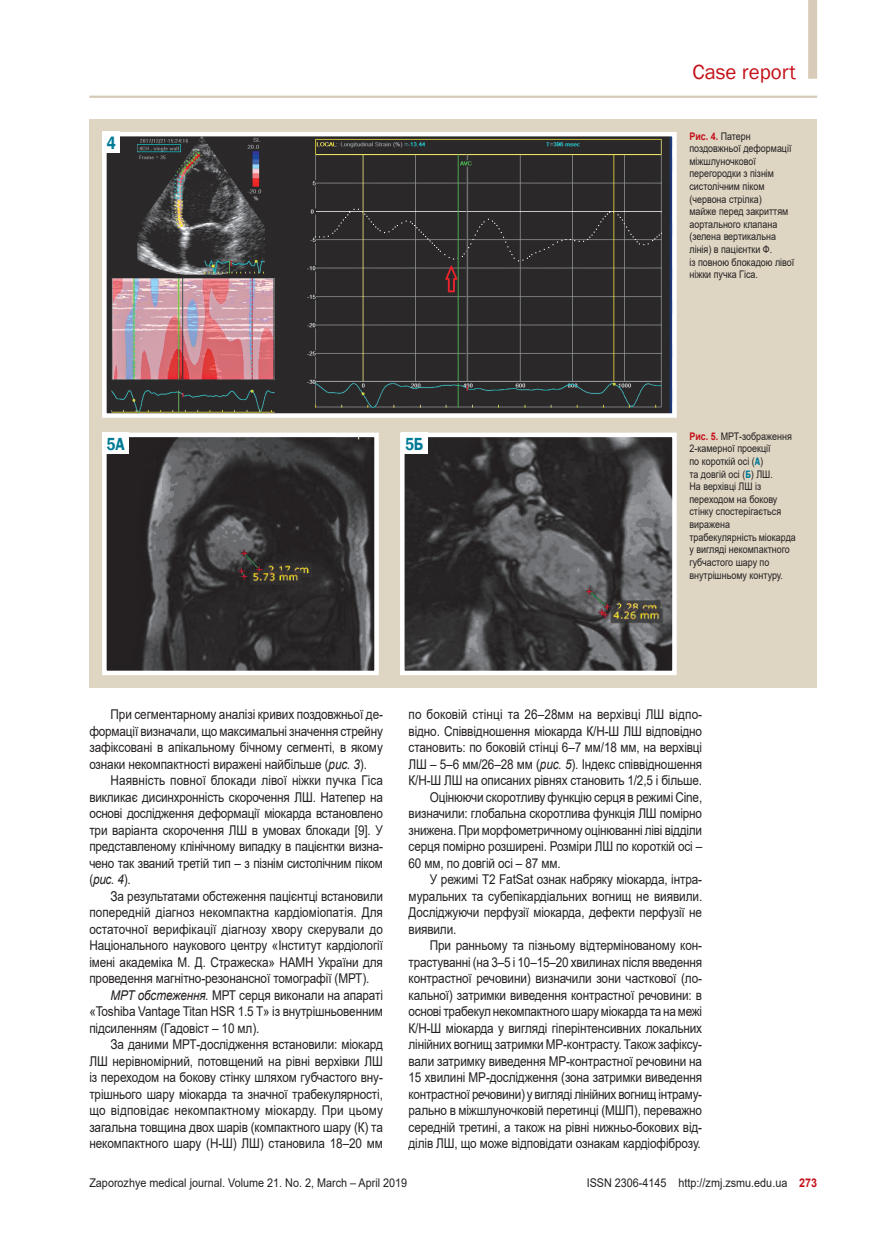
<style>
.page{position:relative;width:881px;height:1234px;background:#fff}
.page>*{position:absolute;margin:0;border:0;box-sizing:border-box;transform-origin:0 0}
.t1{font:21px "Franklin Gothic";color:#c4121a}
.резюме_назв{font:600 18px "Franklin Gothic";color:#007b96;scale:.85 1}
.tecst{font:13.5px/16.5px "Arial";letter-spacing:-.01em;color:#231f20;text-align:justify;scale:.87 1}
.t2{font:12px "Arial";color:#231f20;scale:.9 1}
.примечание{font:10.5px/12.6px "Arial";color:#231f20;scale:.85 1}
.s1{font-weight:700;color:#c4121a}
.s2{font-family:"Franklin Gothic";font-weight:600;font-size:10.95px;color:#007b96}
.s3{font-style:italic}
</style>
<div class="page">
<hr style="left:89px;top:96px;width:727px;height:2px;background:#d8ccb8">
<div style="left:89px;top:119px;width:727px;height:568px;background:#ded5c3"></div>
<svg style="left:102px;top:131px;width:575px;height:287px;background:#4c4546"></svg>
<svg style="left:102px;top:432px;width:277px;height:244px;background:#454344"></svg>
<svg style="left:400px;top:432px;width:277px;height:244px;background:#504f50"></svg>
<div style="left:102px;top:132px;width:18px;height:21px;background:#fff"></div>
<div style="left:102px;top:432px;width:27px;height:22px;background:#fff"></div>
<div style="left:401px;top:432px;width:26px;height:22px;background:#fff"></div>
<div style="left:807px;top:0;width:9px;height:79px;background:#d8ccb8"></div>
<p class="резюме_назв" style="left:107px;top:132px;width:12px">4</p>
<p class="резюме_назв" style="left:106px;top:432px;width:23px">5А</p>
<p class="резюме_назв" style="left:405px;top:432px;width:23px">5Б</p>
<h1 class="t1" style="left:692px;top:59px;width:105px">Case report</h1>
<p class="примечание" style="left:689px;top:129px;width:125px"><span class="s1">Рис. 4.</span> Патерн поздовжньої деформації міжшлуночкової перегородки з пізнім систолічним піком (червона стрілка)<br>майже перед закриттям аортального клапана (зелена вертикальна лінія) в пацієнтки Ф.<br>із повною блокадою лівої ніжки пучка Гіса.</p>
<p class="примечание" style="left:689px;top:429px;width:127px"><span class="s1">Рис. 5.</span> МРТ-зображення<br>2-камерної проекції<br>по короткій осі (<span class="s2">А</span>)<br>та довгій осі (<span class="s2">Б</span>) ЛШ.<br>На верхівці ЛШ із переходом на бокову стінку спостерігається виражена трабекулярність міокарда у вигляді некомпактного губчастого шару по внутрішньому контуру.</p>
<p class="tecst" style="left:89px;top:705px;width:339px;text-indent:21px">При сегментарному аналізі кривих поздовжньої де&shy;формації визначали, що максимальні значення стрейну зафіксовані в апікальному бічному сегменті, в якому ознаки некомпактності виражені найбільше (<span class="s3">рис. 3</span>).</p>
<p class="tecst" style="left:89px;top:771px;width:339px;text-indent:21px">Наявність повної блокади лівої ніжки пучка Гіса викликає дисинхронність скорочення ЛШ. Натепер на основі дослідження деформації міокарда встановлено три варіанта скорочення ЛШ в умовах блокади [9]. У представленому клінічному випадку в пацієнтки визна&shy;чено так званий третій тип – з пізнім систолічним піком (<span class="s3">рис. 4</span>).</p>
<p class="tecst" style="left:89px;top:887px;width:339px;text-indent:21px">За результатами обстеження пацієнтці встановили попередній діагноз некомпактна кардіоміопатія. Для остаточної верифікації діагнозу хвору скерували до Національного наукового центру «Інститут кардіології імені академіка М. Д. Стражеска» НАМН України для проведення магнітно-резонансної томографії (МРТ).</p>
<p class="tecst" style="left:89px;top:986px;width:339px;text-indent:21px"><span class="s3">МРТ обстеження.</span> МРТ серця виконали на апараті «Toshiba Vantage Titan HSR 1.5 T» із внутрішньовенним підсиленням (Гадовіст – 10 мл).</p>
<p class="tecst" style="left:89px;top:1035px;width:339px;text-indent:21px">За даними МРТ-дослідження встановили: міокард ЛШ нерівномірний, потовщений на рівні верхівки ЛШ із переходом на бокову стінку шляхом губчастого вну&shy;трішнього шару міокарда та значної трабекулярності, що відповідає некомпактному міокарду. При цьому загальна товщина двох шарів (компактного шару (К) та некомпактного шару (Н-Ш) ЛШ) становила 18–20 мм</p>
<p class="tecst" style="left:408px;top:705px;width:339px">по боковій стінці та 26–28мм на верхівці ЛШ відпо&shy;відно. Співвідношення міокарда К/Н-Ш ЛШ відповідно становить: по боковій стінці 6–7 мм/18 мм, на верхівці ЛШ – 5–6 мм/26–28 мм (<span class="s3">рис. 5</span>). Індекс співвідношення К/Н-Ш ЛШ на описаних рівнях становить 1/2,5 і більше.</p>
<p class="tecst" style="left:408px;top:788px;width:339px;text-indent:21px">Оцінюючи скоротливу функцію серця в режимі Cine, визначили: глобальна скоротлива функція ЛШ помірно знижена. При морфометричному оцінюванні ліві відділи серця помірно розширені. Розміри ЛШ по короткій осі – 60 мм, по довгій осі – 87 мм.</p>
<p class="tecst" style="left:408px;top:870px;width:339px;text-indent:21px">У режимі Т2 FatSat ознак набряку міокарда, інтра&shy;муральних та субепікардіальних вогнищ не виявили.<br>Досліджуючи перфузії міокарда, дефекти перфузії не виявили.</p>
<p class="tecst" style="left:408px;top:936px;width:339px;text-indent:21px">При ранньому та пізньому відтермінованому кон&shy;трастуванні (на 3–5 і 10–15–20 хвилинах після введення контрастної речовини) визначили зони часткової (ло&shy;кальної) затримки виведення контрастної речовини: в основі трабекул некомпактного шару міокарда та на межі К/Н-Ш міокарда у вигляді гіперінтенсивних локальних лінійних вогнищ затримки МР-контрасту. Також зафіксу&shy;вали затримку виведення МР-контрастної речовини на 15 хвилині МР-дослідження (зона затримки виведення контрастної речовини) у вигляді лінійних вогнищ інтраму&shy;рально в міжшлуночковій перетинці (МШП), переважно середній третині, а також на рівні нижньо-бокових від&shy;ділів ЛШ, що може відповідати ознакам кардіофіброзу.</p>
<p class="t2" style="left:89px;top:1174px;width:354px">Zaporozhye medical journal. Volume 21. No. 2, March – April 2019</p>
<p class="t2" style="left:586px;top:1174px;width:257px">ISSN 2306-4145 http://zmj.zsmu.edu.ua <span class="s1">273</span></p>
</div>
